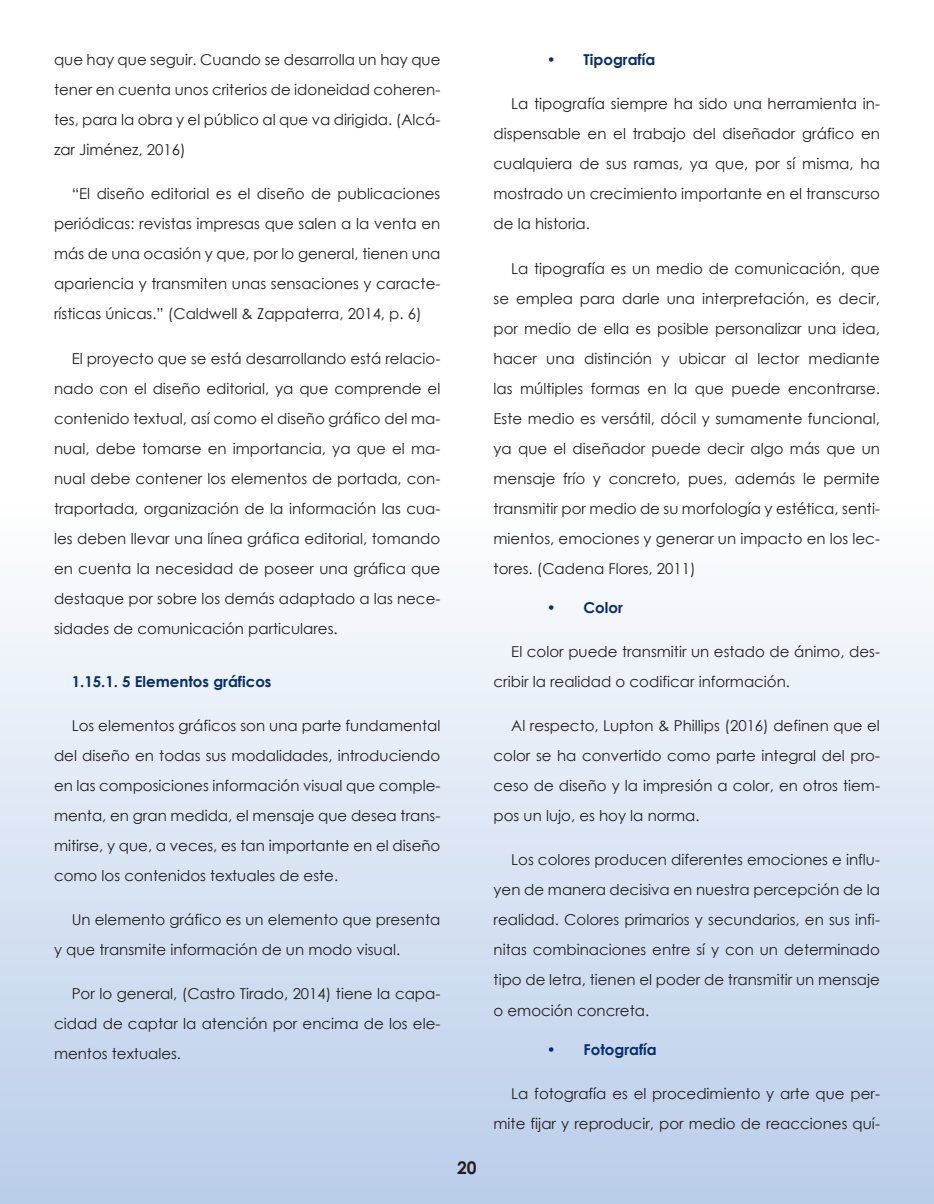
<style>
.page{position:relative;width:934px;height:1204px;background:#fff}
.page>*{position:absolute;margin:0;border:0;box-sizing:border-box;transform-origin:0 0}
.t1{font:700 17.5px "Century Gothic";color:#231f20}
.Parrafo_sangría{font:15px/30px "Century Gothic";color:#231f20;text-align:justify}
.Títulos_dentro_del_t{font:700 15px "Century Gothic";color:#052d6f}
</style>
<div class="page">
<div style="left:0;top:0;width:934px;height:1204px;background:linear-gradient(to bottom,#fff,#c5d5ed)"></div>
<svg style="left:933px;top:0;width:1px;height:1204px"></svg>
<p class="Parrafo_sangría" style="left:54px;top:45px;width:388px">que hay que seguir. Cuando se desarrolla un hay que tener en cuenta unos criterios de idoneidad coheren&shy;tes, para la obra y el público al que va dirigida. (Alcá&shy;zar Jiménez, 2016)</p>
<p class="Parrafo_sangría" style="left:54px;top:179px;width:388px;text-indent:18px">“El diseño editorial es el diseño de publicaciones periódicas: revistas impresas que salen a la venta en más de una ocasión y que, por lo general, tienen una apariencia y transmiten unas sensaciones y caracte&shy;rísticas únicas.” (Caldwell &amp; Zappaterra, 2014, p. 6)</p>
<p class="Parrafo_sangría" style="left:54px;top:343px;width:388px;text-indent:18px">El proyecto que se está desarrollando está relacio&shy;nado con el diseño editorial, ya que comprende el contenido textual, así como el diseño gráfico del ma&shy;nual, debe tomarse en importancia, ya que el ma&shy;nual debe contener los elementos de portada, con&shy;traportada, organización de la información las cua&shy;les deben llevar una línea gráfica editorial, tomando en cuenta la necesidad de poseer una gráfica que destaque por sobre los demás adaptado a las nece&shy;sidades de comunicación particulares.</p>
<p class="Títulos_dentro_del_t" style="left:72px;top:670px;width:201px">1.15.1. 5 Elementos gráficos</p>
<p class="Parrafo_sangría" style="left:54px;top:710px;width:388px;text-indent:18px">Los elementos gráficos son una parte fundamental del diseño en todas sus modalidades, introduciendo en las composiciones información visual que comple&shy;menta, en gran medida, el mensaje que desea trans&shy;mitirse, y que, a veces, es tan importante en el diseño como los contenidos textuales de este.</p>
<p class="Parrafo_sangría" style="left:54px;top:904px;width:388px;text-indent:18px">Un elemento gráfico es un elemento que presenta y que transmite información de un modo visual.</p>
<p class="Parrafo_sangría" style="left:54px;top:978px;width:388px;text-indent:18px">Por lo general, (Castro Tirado, 2014) tiene la capa&shy;cidad de captar la atención por encima de los ele&shy;mentos textuales.</p>
<p class="t1" style="left:457px;top:1155px;width:21px">20</p>
<p class="Títulos_dentro_del_t" style="left:547px;top:48px;width:110px">• Tipografía</p>
<p class="Parrafo_sangría" style="left:493px;top:89px;width:388px;text-indent:18px">La tipografía siempre ha sido una herramienta in&shy;dispensable en el trabajo del diseñador gráfico en cualquiera de sus ramas, ya que, por sí misma, ha mostrado un crecimiento importante en el transcurso de la historia.</p>
<p class="Parrafo_sangría" style="left:493px;top:253px;width:388px;text-indent:18px">La tipografía es un medio de comunicación, que se emplea para darle una interpretación, es decir, por medio de ella es posible personalizar una idea, hacer una distinción y ubicar al lector mediante las múltiples formas en la que puede encontrarse.<br>Este medio es versátil, dócil y sumamente funcional, ya que el diseñador puede decir algo más que un mensaje frío y concreto, pues, además le permite transmitir por medio de su morfología y estética, senti&shy;mientos, emociones y generar un impacto en los lec&shy;tores. (Cadena Flores, 2011)</p>
<p class="Títulos_dentro_del_t" style="left:547px;top:596px;width:78px">• Color</p>
<p class="Parrafo_sangría" style="left:493px;top:636px;width:388px;text-indent:18px">El color puede transmitir un estado de ánimo, des&shy;cribir la realidad o codificar información.</p>
<p class="Parrafo_sangría" style="left:493px;top:710px;width:388px;text-indent:18px">Al respecto, Lupton &amp; Phillips (2016) definen que el color se ha convertido como parte integral del pro&shy;ceso de diseño y la impresión a color, en otros tiem&shy;pos un lujo, es hoy la norma.</p>
<p class="Parrafo_sangría" style="left:493px;top:845px;width:388px;text-indent:18px">Los colores producen diferentes emociones e influ&shy;yen de manera decisiva en nuestra percepción de la realidad. Colores primarios y secundarios, en sus infi&shy;nitas combinaciones entre sí y con un determinado tipo de letra, tienen el poder de transmitir un mensaje o emoción concreta.</p>
<p class="Títulos_dentro_del_t" style="left:547px;top:1038px;width:112px">• Fotografía</p>
<p class="Parrafo_sangría" style="left:493px;top:1078px;width:388px;text-align:right">La fotografía es el procedimiento y arte que per&shy;mite fijar y reproducir, por medio de reacciones quí-</p>
</div>
